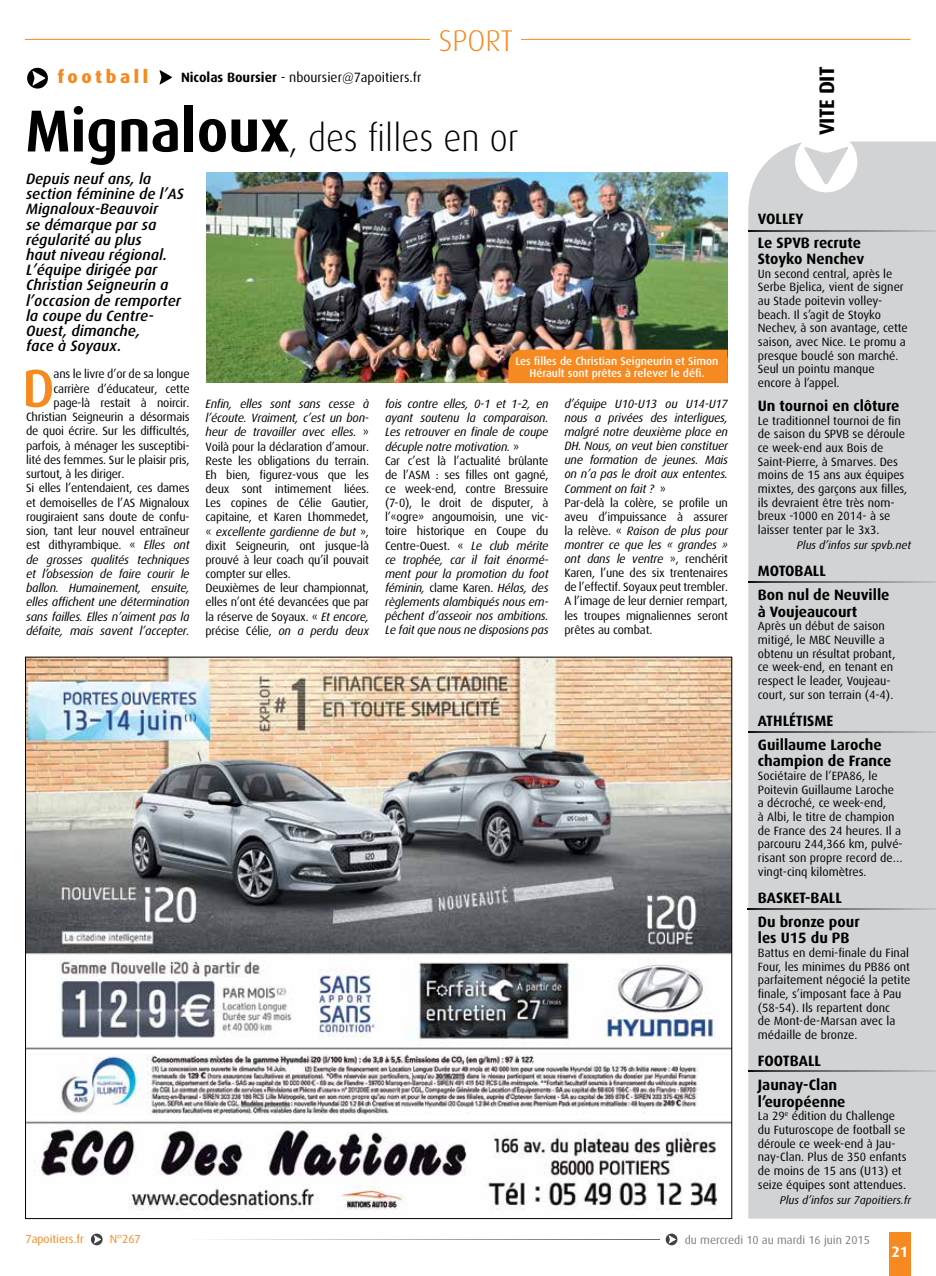
<style>
.page{position:relative;width:936px;height:1276px;background:#fff}
.page>*{position:absolute;margin:0;border:0;box-sizing:border-box;transform-origin:0 0}
.t1{font:500 53.4px "Dax";color:#f6891f}
.t2{font:300 37.5px "Dax";color:#000;scale:.95 1}
.t3{font:300 30px "Dax";color:#f6891f}
.t4{font:700 21px "Dax";color:#000}
.t5{font:800 18px "Dax";letter-spacing:.2em;color:#f6891f}
.t6{font:italic 500 15px/15.3px "Dax";color:#000}
.t7{font:700 15px/24px "Dax";color:#000}
.t8{font:700 15px "Dax";color:#fff}
.t9{font:13.5px "Dax";color:#000}
.t10{font:12px/13.6px "Dax";letter-spacing:-.005em;color:#000}
.t11{font:italic 12px/14.1px "Dax";letter-spacing:-.02em;color:#000}
.t12{font:11.7px "Dax";color:#7c7e81}
.t13{font:11.7px "Dax";color:#f6891f}
.t14{font:500 11.25px/12px "Dax";color:#fff;text-align:center}
.t15{font:italic 11.25px "Dax";color:#000}
.s1{font-weight:700}
.s2{font-weight:700;font-size:59.25px}
.s3{font-style:italic}
.s4{font-style:normal}
</style>
<div class="page">
<div style="left:889px;top:1232px;width:22px;height:44px;background:#f6891f"></div>
<svg style="left:27px;top:68px;width:21px;height:21px"></svg>
<img style="left:206px;top:172px;width:521px;height:211px">
<div style="left:748px;top:141px;width:187px;height:1077px;background:#d1d3d4"></div>
<svg style="left:748px;top:231px;width:187px;height:1px"></svg>
<svg style="left:159px;top:70px;width:13px;height:15px"></svg>
<div style="left:508px;top:350px;width:219px;height:33px;background:#f6891f"></div>
<hr style="left:25px;top:39px;width:885px;height:1px;background:#f78d1e">
<div style="left:430px;top:28px;width:91px;height:25px;background:#fff"></div>
<svg style="left:91px;top:1233px;width:12px;height:12px"></svg>
<svg style="left:665px;top:1233px;width:12px;height:12px"></svg>
<svg style="left:208px;top:1239px;width:451px;height:1px"></svg>
<img style="left:27px;top:659px;width:703px;height:552px">
<svg style="left:748px;top:581px;width:187px;height:1px"></svg>
<svg style="left:748px;top:732px;width:187px;height:1px"></svg>
<svg style="left:747px;top:908px;width:188px;height:1px"></svg>
<svg style="left:748px;top:1070px;width:187px;height:1px"></svg>
<h3 class="t5" style="left:57px;top:67px;width:92px">football</h3>
<p class="t9" style="left:181px;top:70px;width:242px"><span class="s1">Nicolas Boursier</span> - nboursier@7apoitiers.fr</p>
<h3 class="t3" style="left:439px;top:24px;width:75px">spo rt</h3>
<h2 class="t2" style="left:26px;top:118px;width:520px"><span class="s2">Mignaloux</span>, des filles en or</h2>
<p class="t6" style="left:26px;top:171px;width:159px">Depuis neuf ans, la section féminine de l’AS<br>Mignaloux-Beauvoir<br>se démarque par sa régularité au plus<br>haut niveau régional.<br>L’équipe dirigée par<br>Christian Seigneurin a l’occasion de remporter la coupe du Centre-<br>Ouest, dimanche,<br>face à Soyaux.</p>
<h1 class="t1" style="left:22px;top:358px;width:34px">D</h1>
<p class="t10" style="left:54px;top:367px;width:137px">ans le livre d’or de sa longue</p>
<p class="t10" style="left:54px;top:382px;width:137px">carrière d’éducateur, cette</p>
<p class="t10" style="left:54px;top:396px;width:137px">page-là restait à noircir.</p>
<p class="t10" style="left:26px;top:410px;width:165px">Christian Seigneurin a désormais</p>
<p class="t10" style="left:26px;top:424px;width:165px">de quoi écrire. Sur les difficultés,</p>
<p class="t10" style="left:26px;top:439px;width:165px">parfois, à ménager les susceptibi-</p>
<p class="t10" style="left:26px;top:453px;width:165px">lité des femmes. Sur le plaisir pris,</p>
<p class="t10" style="left:26px;top:467px;width:100px">surtout, à les diriger.</p>
<p class="t10" style="left:26px;top:481px;width:165px">Si elles l’entendaient, ces dames</p>
<p class="t10" style="left:26px;top:496px;width:165px">et demoiselles de l’AS Mignaloux</p>
<p class="t10" style="left:26px;top:510px;width:165px">rougiraient sans doute de confu-</p>
<p class="t10" style="left:26px;top:524px;width:165px">sion, tant leur nouvel entraîneur</p>
<p class="t10" style="left:26px;top:538px;width:165px">est dithyrambique. « <span class="s3">Elles ont</span></p>
<p class="t11" style="left:26px;top:552px;width:165px">de grosses qualités techniques</p>
<p class="t11" style="left:26px;top:567px;width:165px">et l’obsession de faire courir le</p>
<p class="t11" style="left:26px;top:581px;width:165px">ballon. Humainement, ensuite,</p>
<p class="t11" style="left:26px;top:595px;width:165px">elles affichent une détermination</p>
<p class="t11" style="left:26px;top:609px;width:165px">sans failles. Elles n’aiment pas la</p>
<p class="t11" style="left:26px;top:624px;width:165px">défaite, mais savent l’accepter.</p>
<p class="t14" style="left:515px;top:355px;width:204px">Les filles de Christian Seigneurin et Simon<br>Hérault sont prêtes à relever le défi.</p>
<p class="t10" style="left:205px;top:397px;width:165px;line-height:14.1px"><span class="s3">Enfin, elles sont sans cesse à l’écoute. Vraiment, c’est un bon&shy;heur de travailler avec elles.</span> »<br>Voilà pour la déclaration d’amour.<br>Reste les obligations du terrain.<br>Eh bien, figurez-vous que les deux sont intimement liées.<br>Les copines de Célie Gautier, capitaine, et Karen Lhommedet, « <span class="s3">excellente gardienne de but</span> », dixit Seigneurin, ont jusque-là prouvé à leur coach qu’il pouvait compter sur elles.<br>Deuxièmes de leur championnat, elles n’ont été devancées que par la réserve de Soyaux. « <span class="s3">Et encore, </span>précise Célie, <span class="s3">on a perdu deux</span></p>
<p class="t11" style="left:385px;top:397px;width:165px">fois contre elles, 0-1 et 1-2, en ayant soutenu la comparaison.<br>Les retrouver en finale de coupe décuple notre motivation. <span class="s4">»<br>Car c’est là l’actualité brûlante de l’ASM : ses filles ont gagné, ce week-end, contre Bressuire (7-0), le droit de disputer, à l’«ogre» angoumoisin, une vic&shy;toire historique en Coupe du<br>Centre-Ouest. «</span> Le club mérite ce trophée, car il fait énormé&shy;ment pour la promotion du foot féminin, <span class="s4">clame Karen.</span> Hélas, des règlements alambiqués nous em&shy;pêchent d’asseoir nos ambitions.<br>Le fait que nous ne disposions pas</p>
<p class="t11" style="left:564px;top:397px;width:165px">d’équipe U10-U13 ou U14-U17 nous a privées des interligues, malgré notre deuxième place en<br>DH. Nous, on veut bien constituer une formation de jeunes. Mais on n’a pas le droit aux ententes.<br>Comment on fait ? <span class="s4">»<br>Par-delà la colère, se profile un aveu d’impuissance à assurer la relève. «</span> Raison de plus pour montrer ce que les « grandes » ont dans le ventre <span class="s4">», renchérit<br>Karen, l’une des six trentenaires de l’effectif. Soyaux peut trembler.<br>A l’image de leur dernier rempart, les troupes mignaliennes seront prêtes au combat.</span></p>
<h3 class="t4" style="left:814px;top:135px;width:71px;rotate:-90deg">vite dit</h3>
<p class="t7" style="left:757px;top:206px;width:105px">Volley<br>Le SPVB recrute</p>
<p class="t7" style="left:757px;top:247px;width:108px">Stoyko Nenchev</p>
<p class="t10" style="left:757px;top:267px;width:151px">Un second central, après le<br>Serbe Bjelica, vient de signer au Stade poitevin volley&shy;beach. Il s’agit de Stoyko<br>Nechev, à son avantage, cette saison, avec Nice. Le promu a presque bouclé son marché.<br>Seul un pointu manque encore à l’appel.</p>
<p class="t7" style="left:757px;top:394px;width:143px">Un tournoi en clôture</p>
<p class="t10" style="left:757px;top:414px;width:151px">Le traditionnel tournoi de fin de saison du SPVB se déroule ce week-end aux Bois de<br>Saint-Pierre, à Smarves. Des moins de 15 ans aux équipes mixtes, des garçons aux filles, ils devraient être très nom&shy;breux -1000 en 2014- à se laisser tenter par le 3x3.</p>
<p class="t15" style="left:797px;top:539px;width:115px">Plus d’infos sur spvb.net</p>
<p class="t7" style="left:757px;top:559px;width:133px">Motoball<br>Bon nul de Neuville</p>
<p class="t7" style="left:757px;top:599px;width:101px">à Voujeaucourt</p>
<p class="t10" style="left:757px;top:619px;width:139px">Après un début de saison mitigé, le MBC Neuville a obtenu un résultat probant, ce week-end, en tenant en respect le leader, Voujeau&shy;court, sur son terrain (4-4).</p>
<p class="t7" style="left:757px;top:709px;width:125px">Athlétisme<br>Guillaume Laroche</p>
<p class="t7" style="left:757px;top:749px;width:135px">champion de France</p>
<p class="t10" style="left:757px;top:769px;width:146px">Sociétaire de l’EPA86, le<br>Poitevin Guillaume Laroche a décroché, ce week-end,<br>à Albi, le titre de champion de France des 24 heures. Il a parcouru 244,366 km, pulvé&shy;risant son propre record de… vingt-cinq kilomètres.</p>
<p class="t7" style="left:757px;top:885px;width:103px">Basket-BALL<br>Du bronze pour</p>
<p class="t7" style="left:757px;top:926px;width:93px">les U15 du PB</p>
<p class="t10" style="left:757px;top:946px;width:154px">Battus en demi-finale du Final<br>Four, les minimes du PB86 ont parfaitement négocié la petite finale, s’imposant face à Pau (58-54). Ils repartent donc<br>de Mont-de-Marsan avec la médaille de bronze.</p>
<p class="t7" style="left:757px;top:1049px;width:81px">Football<br>Jaunay-Clan</p>
<p class="t7" style="left:757px;top:1089px;width:89px">l’européenne</p>
<p class="t10" style="left:757px;top:1109px;width:150px">La 29<sup>e</sup> édition du Challenge du Futuroscope de football se déroule ce week-end à Jau&shy;nay-Clan. Plus de 350 enfants de moins de 15 ans (U13) et seize équipes sont attendues.</p>
<p class="t15" style="left:779px;top:1193px;width:133px">Plus d’infos sur 7apoitiers.fr</p>
<p class="t13" style="left:26px;top:1233px;width:60px">7apoitiers.fr</p>
<p class="t13" style="left:110px;top:1233px;width:32px">N°267</p>
<p class="t12" style="left:684px;top:1233px;width:186px">du mercredi 10 au mardi 16 juin 2015</p>
<p class="t8" style="left:891px;top:1243px;width:18px">21</p>
</div>
